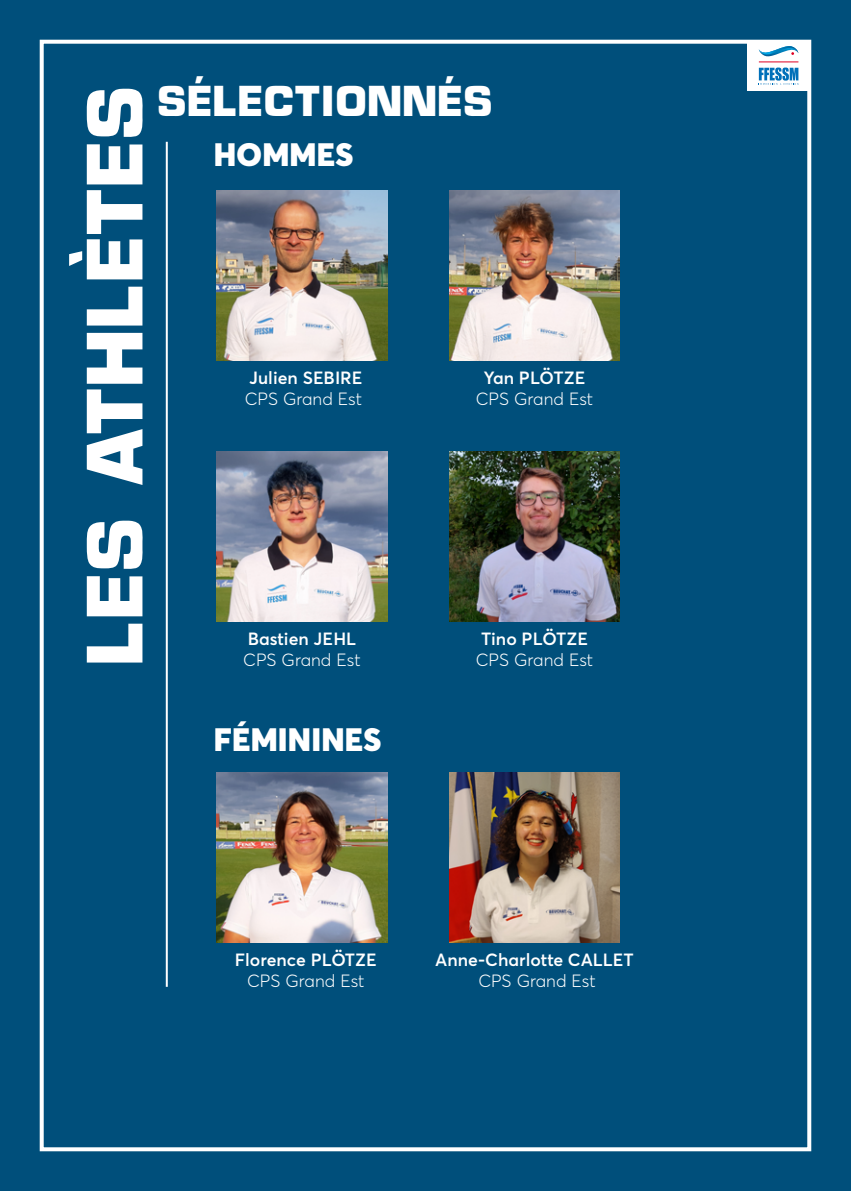
<style>
.page{position:relative;width:851px;height:1191px;background:#fff}
.page>*{position:absolute;margin:0;border:0;box-sizing:border-box;transform-origin:0 0}
.t1{font:700 70px "Microgram";color:#fff}
.t2{font:700 38px "Microgram";color:#fff}
.t3{font:900 32px "Averta";letter-spacing:.005em;color:#fff}
.t4{font:600 17.4px "Averta";color:#fff}
.t5{font:300 17.4px "Averta";color:#fff}
</style>
<div class="page">
<div style="left:0;top:0;width:850px;height:1191px;background:#004f7b"></div>
<div style="left:40px;top:40px;width:771px;height:1111px;border:4px solid #fff"></div>
<hr style="left:166px;top:142px;width:2px;height:844px;background:#fff">
<img style="left:217px;top:191px;width:170px;height:170px">
<img style="left:449px;top:191px;width:170px;height:170px">
<img style="left:217px;top:772px;width:170px;height:170px">
<img style="left:449px;top:772px;width:170px;height:170px">
<img style="left:217px;top:451px;width:170px;height:170px">
<img style="left:449px;top:451px;width:170px;height:170px">
<div style="left:746px;top:42px;width:62px;height:49px;background:#fff"></div>
<hr style="left:758px;top:62px;width:40px;height:1px;background:#df0023">
<svg style="left:758px;top:46px;width:40px;height:11px"></svg>
<svg style="left:758px;top:68px;width:40px;height:17px"></svg>
<h1 class="t1" style="left:63px;top:666px;width:582px;rotate:-90deg">LES ATHLÈTES</h1>
<h2 class="t2" style="left:157px;top:73px;width:338px">SÉLECTIONNÉS</h2>
<h3 class="t3" style="left:214px;top:134px;width:141px">HOMMES</h3>
<p class="t4" style="left:249px;top:367px;width:115px">Julien SEBIRE</p>
<p class="t5" style="left:245px;top:388px;width:119px">CPS Grand Est</p>
<p class="t4" style="left:248px;top:627px;width:110px">Bastien JEHL</p>
<p class="t5" style="left:243px;top:648px;width:119px">CPS Grand Est</p>
<p class="t4" style="left:483px;top:367px;width:103px">Yan PLÖTZE</p>
<p class="t5" style="left:476px;top:388px;width:119px">CPS Grand Est</p>
<p class="t4" style="left:481px;top:627px;width:108px">Tino PLÖTZE</p>
<p class="t5" style="left:476px;top:648px;width:119px">CPS Grand Est</p>
<h3 class="t3" style="left:214px;top:718px;width:169px">FÉMININES</h3>
<p class="t4" style="left:235px;top:948px;width:143px">Florence PLÖTZE</p>
<p class="t5" style="left:247px;top:969px;width:119px">CPS Grand Est</p>
<p class="t4" style="left:435px;top:948px;width:200px">Anne-Charlotte CALLET</p>
<p class="t5" style="left:478px;top:969px;width:119px">CPS Grand Est</p>
</div>
